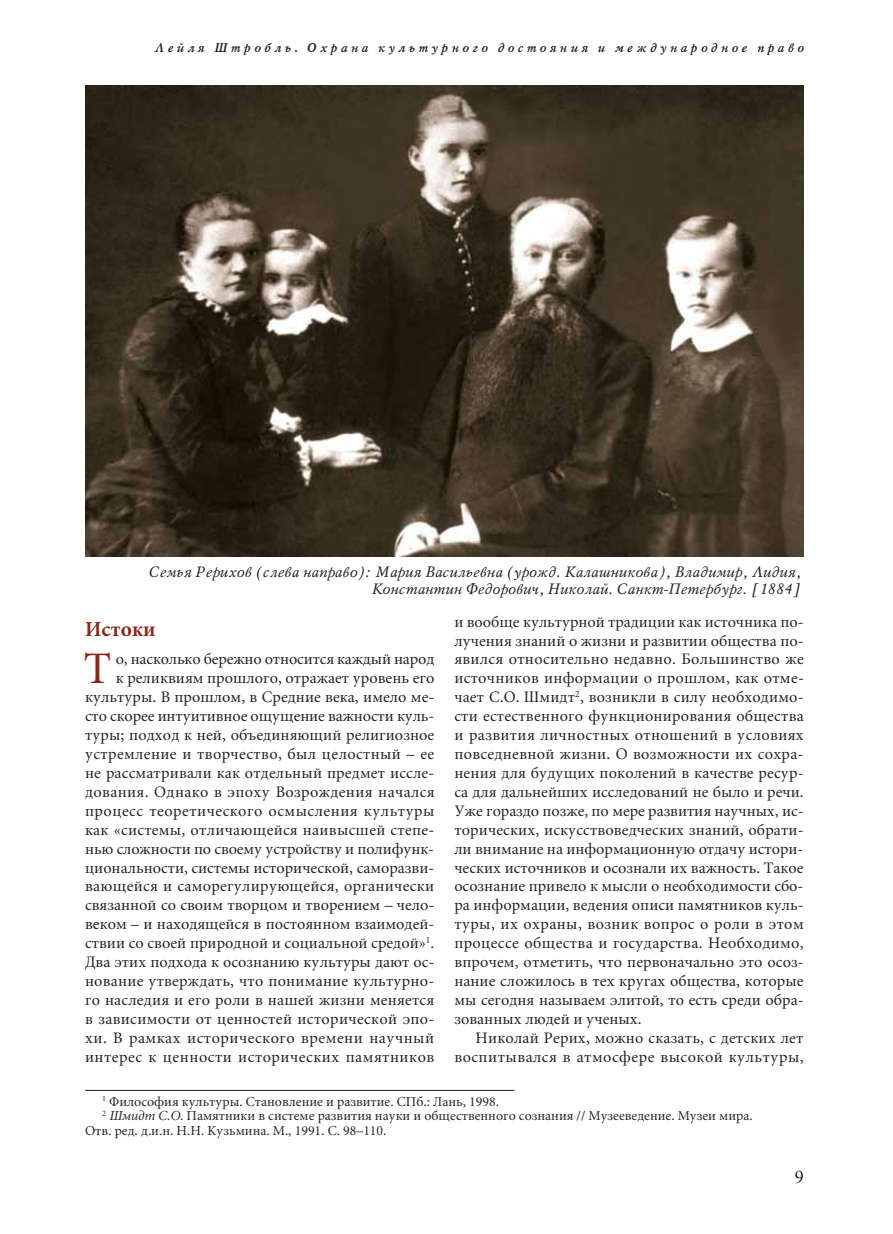
<style>
.page{position:relative;width:893px;height:1234px;background:#fff}
.page>*{position:absolute;margin:0;border:0;box-sizing:border-box;transform-origin:0 0}
.t1{font:44.25px "Miniature C";color:#892618}
.t2{font:700 21px "Miniature C";letter-spacing:.005em;color:#892618}
.t3{font:18px "Times New Roman";color:#1d2321}
.t4{font:15.75px/18.9px "Miniature C";letter-spacing:.01em;color:#1d2321;text-align:right}
.t5{font:15.75px "Miniature C";letter-spacing:.03em;color:#1d2321}
.t6{font:italic 15px/16.5px "Mysl C";color:#1d2321;text-align:right}
.t7{font:13.5px "Miniature C";color:#252323}
.t8{font:13.5px "Miniature C";color:#1d2321}
.t9{font:italic 700 12.75px "Mysl C";letter-spacing:.25em;color:#1d2321}
.s1{font-style:italic;color:#1d2321}
.s2{font-style:italic}
</style>
<div class="page">
<hr style="left:85px;top:1089px;width:429px;height:1px;background:#1d2321">
<img style="left:85px;top:85px;width:719px;height:471px">
<p class="t9" style="left:154px;top:40px;width:651px">Лейля Штробль. Охрана культурного достояния и международное право</p>
<p class="t6" style="left:148px;top:564px;width:654px">Семья Рерихов (слева направо): Мария Васильевна (урожд. Калашникова), Владимир, Лидия,<br>Константин Федорович, Николай. Санкт-Петербург. [1884]</p>
<p class="t4" style="left:454px;top:612px;width:351px">и вообще культурной традиции как источника по-</p>
<p class="t4" style="left:454px;top:631px;width:351px">лучения знаний о жизни и развитии общества по-</p>
<p class="t4" style="left:454px;top:650px;width:351px">явился относительно недавно. Большинство же</p>
<p class="t4" style="left:454px;top:669px;width:351px">источников информации о прошлом, как отме-</p>
<p class="t4" style="left:454px;top:688px;width:351px">чает С.О. Шмидт<sup>2</sup>, возникли в силу необходимо-</p>
<p class="t4" style="left:454px;top:707px;width:351px">сти естественного функционирования общества</p>
<p class="t4" style="left:454px;top:726px;width:351px">и развития личностных отношений в условиях</p>
<p class="t4" style="left:454px;top:745px;width:351px">повседневной жизни. О возможности их сохра-</p>
<p class="t4" style="left:454px;top:763px;width:351px">нения для будущих поколений в качестве ресур-</p>
<p class="t4" style="left:454px;top:782px;width:351px">са для дальнейших исследований не было и речи.</p>
<p class="t4" style="left:454px;top:801px;width:351px">Уже гораздо позже, по мере развития научных, ис-</p>
<p class="t4" style="left:454px;top:820px;width:351px">торических, искусствоведческих знаний, обрати-</p>
<p class="t4" style="left:454px;top:839px;width:351px">ли внимание на информационную отдачу истори-</p>
<p class="t4" style="left:454px;top:858px;width:351px">ческих источников и осознали их важность. Такое</p>
<p class="t4" style="left:454px;top:877px;width:351px">осознание привело к мысли о необходимости сбо-</p>
<p class="t4" style="left:454px;top:896px;width:351px">ра информации, ведения описи памятников куль-</p>
<p class="t4" style="left:454px;top:915px;width:351px">туры, их охраны, возник вопрос о роли в этом</p>
<p class="t4" style="left:454px;top:934px;width:351px">процессе общества и государства. Необходимо,</p>
<p class="t4" style="left:454px;top:952px;width:351px">впрочем, отметить, что первоначально это осоз-</p>
<p class="t4" style="left:454px;top:971px;width:351px">нание сложилось в тех кругах общества, которые</p>
<p class="t4" style="left:454px;top:990px;width:351px">мы сегодня называем элитой, то есть среди обра-</p>
<p class="t4" style="left:454px;top:1009px;width:189px">зованных людей и ученых.</p>
<p class="t4" style="left:476px;top:1028px;width:329px">Николай Рерих, можно сказать, с детских лет</p>
<p class="t5" style="left:454px;top:1048px;width:351px">воспитывался в атмосфере высокой культуры,</p>
<p class="t8" style="left:102px;top:1094px;width:398px"><sup>1</sup> Философия культуры. Становление и развитие. СПб.: Лань, 1998.</p>
<p class="t7" style="left:102px;top:1108px;width:652px"><sup>2</sup> <span class="s1">Ш</span><span class="s2">мидт С.О.</span> Памятники в системе развития науки и общественного сознания // Музееведение. Музеи мира.</p>
<p class="t7" style="left:85px;top:1123px;width:303px">Отв. ред. д.и.н. Н.Н. Кузьмина. М., 1991. С. 98–110.</p>
<p class="t2" style="left:85px;top:618px;width:72px">Истоки</p>
<p class="t1" style="left:84px;top:647px;width:29px">Т</p>
<p class="t4" style="left:85px;top:650px;width:351px">о, насколько бережно относится каждый народ<br>к реликвиям прошлого, отражает уровень его культуры. В прошлом, в Средние века, имело ме&shy;сто скорее интуитивное ощущение важности куль&shy;туры; подход к ней, объединяющий религиозное устремление и творчество, был целостный – ее не рассматривали как отдельный предмет иссле&shy;дования. Однако в эпоху Возрождения начался процесс теоретического осмысления культуры как «системы, отличающейся наивысшей степе&shy;нью сложности по своему устройству и полифунк&shy;циональности, системы исторической, саморазви&shy;вающейся и саморегулирующейся, органически связанной со своим творцом и творением – чело&shy;веком – и находящейся в постоянном взаимодей&shy;ствии со своей природной и социальной средой»<sup>1</sup>.<br>Два этих подхода к осознанию культуры дают ос&shy;нование утверждать, что понимание культурно&shy;го наследия и его роли в нашей жизни меняется в зависимости от ценностей исторической эпо&shy;хи. В рамках исторического времени научный интерес к ценности исторических памятников</p>
<p class="t3" style="left:795px;top:1164px;width:10px">9</p>
</div>
